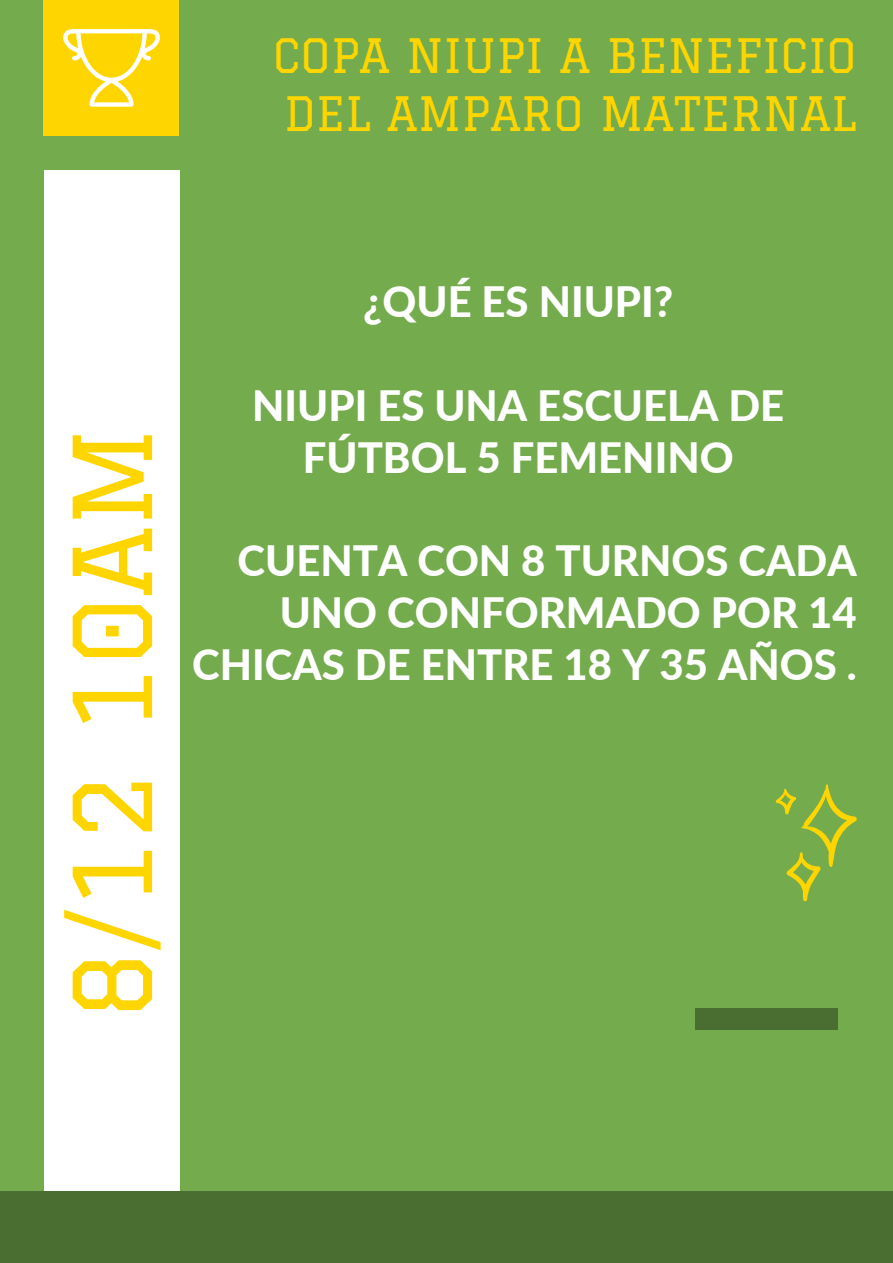
<style>
.page{position:relative;width:893px;height:1263px;background:#74ab4d}
.page>*{position:absolute;margin:0;border:0;box-sizing:border-box;transform-origin:0 0}
.t1{font:105.9px "Graduate";color:#ffd500}
.t2{font:46.35px/57.4px "Graduate";color:#ffd500}
.t3{font:800 41.85px/51.8px "Lato";color:#fff;text-align:center}
</style>
<div class="page">
<svg style="left:775px;top:785px;width:81px;height:116px"></svg>
<div style="left:44px;top:0;width:135px;height:136px;background:#ffd500"></div>
<div style="left:695px;top:1008px;width:142px;height:22px;background:#4a6d31"></div>
<svg style="left:63px;top:29px;width:97px;height:78px"></svg>
<div style="left:44px;top:170px;width:135px;height:1092px;background:#fff"></div>
<div style="left:0;top:1191px;width:893px;height:72px;background:#4a6d31"></div>
<p class="t2" style="left:273px;top:27px;width:585px">COPA NIUPI A BENEFICIO<br>DEL AMPARO MATERNAL</p>
<p class="t1" style="left:51px;top:1019px;width:594px;rotate:-90deg">8/12 10AM</p>
<p class="t3" style="left:363px;top:275px;width:312px">¿QUÉ ES NIUPI?</p>
<p class="t3" style="left:252px;top:379px;width:533px">NIUPI ES UNA ESCUELA DE<br>FÚTBOL 5 FEMENINO</p>
<p class="t3" style="left:192px;top:534px;width:666px;text-align:right">CUENTA CON 8 TURNOS CADA<br>UNO CONFORMADO POR 14<br>CHICAS DE ENTRE 18 Y 35 AÑOS .</p>
</div>
